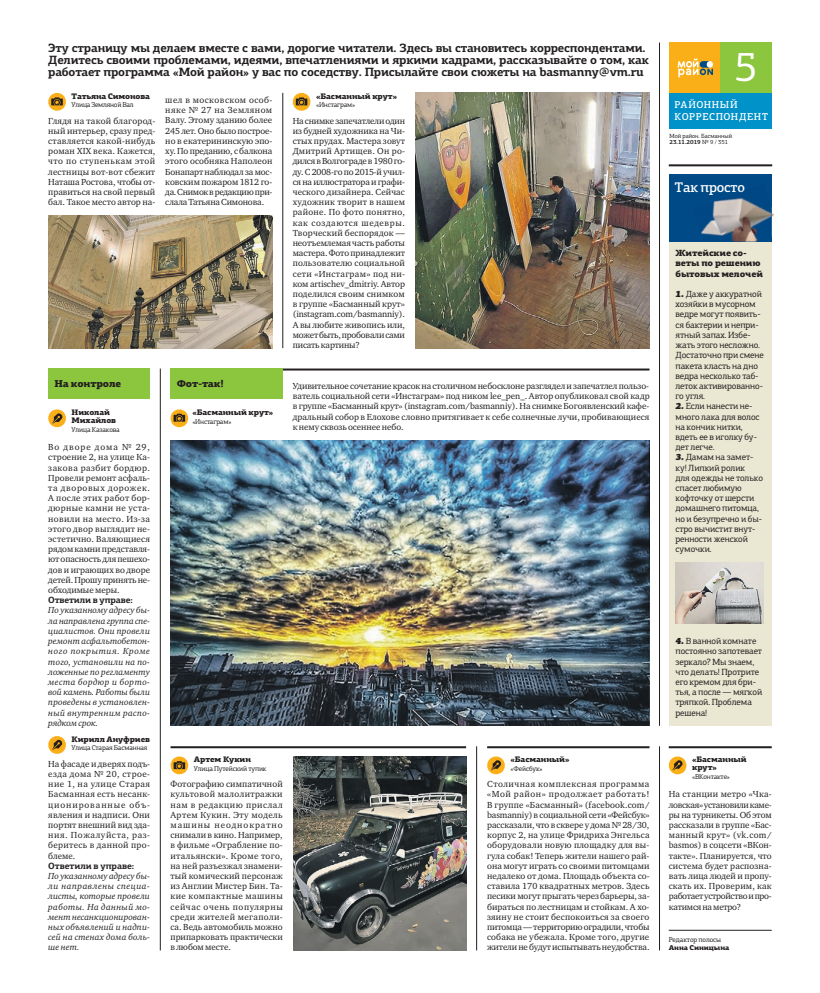
<style>
.page{position:relative;width:820px;height:993px;background:#fff}
.page>*{position:absolute;margin:0;border:0;box-sizing:border-box;transform-origin:0 0}
.t1{font:42px "Agora Slab Pro";color:#fff}
.t2{font:500 14px "Agora Slab Pro";letter-spacing:-.01em;color:#fff}
.t3{font:700 12px/12px "Agora Slab Pro";letter-spacing:-.015em;color:#231f20}
.t4{font:500 10px/11px "Agora Slab Pro";letter-spacing:.06em;color:#fff}
.t5{font:900 10px "Agora Slab Pro";letter-spacing:-.015em;color:#231f20}
.t6{font:9px/10.2px "Charter ITC";letter-spacing:.005em;color:#231f20;text-align:justify}
.t7{font:9px/10.2px "Agora Slab Pro";letter-spacing:-.01em;color:#231f20}
.t8{font:9px/10.2px "Charter ITC";letter-spacing:.035em;color:#231f20}
.t9{font:900 9px/10.2px "Agora Slab Pro";letter-spacing:-.015em;color:#231f20}
.t10{font:900 8px/8px "Agora Slab Pro";letter-spacing:-.015em;color:#231f20}
.t11{font:7px/8.2px "Agora Slab Pro";letter-spacing:-.02em;color:#231f20}
.t12{font:6px/6px "Agora Slab Pro";letter-spacing:-.01em;color:#231f20}
.s1{font-family:"Agora Slab Pro";font-weight:700}
.s2{font-style:italic}
.s3{font-weight:700}
.s4{font-weight:900;font-style:italic}
.s5{font-weight:900}
</style>
<div class="page">
<img style="left:170px;top:440px;width:479px;height:285px">
<hr style="left:170px;top:746px;width:296px;height:2px;background:#231f20">
<hr style="left:487px;top:746px;width:162px;height:2px;background:#231f20">
<hr style="left:668px;top:746px;width:103px;height:2px;background:#231f20">
<hr style="left:668px;top:929px;width:103px;height:1px;background:#231f20">
<hr style="left:170px;top:368px;width:479px;height:2px;background:#231f20">
<hr style="left:668px;top:164px;width:103px;height:2px;background:#231f20">
<div style="left:48px;top:368px;width:102px;height:31px;background:#8bc63e"></div>
<div style="left:170px;top:368px;width:113px;height:31px;background:#8bc63e"></div>
<img style="left:293px;top:756px;width:173px;height:194px">
<img style="left:415px;top:93px;width:234px;height:255px">
<img style="left:48px;top:215px;width:224px;height:133px">
<hr style="left:160px;top:368px;width:1px;height:582px;background:#231f20">
<hr style="left:282px;top:93px;width:1px;height:255px;background:#231f20">
<hr style="left:476px;top:746px;width:1px;height:204px;background:#231f20">
<hr style="left:659px;top:746px;width:1px;height:204px;background:#231f20">
<hr style="left:659px;top:43px;width:1px;height:682px;background:#231f20">
<div style="left:669px;top:43px;width:51px;height:50px;background:#faaf18"></div>
<svg style="left:677px;top:58px;width:35px;height:19px"></svg>
<div style="left:720px;top:43px;width:51px;height:50px;background:#8bc63e"></div>
<div style="left:669px;top:93px;width:102px;height:35px;background:#0092c8"></div>
<svg style="left:48px;top:409px;width:18px;height:19px"></svg>
<svg style="left:48px;top:93px;width:18px;height:18px"></svg>
<svg style="left:292px;top:93px;width:19px;height:18px"></svg>
<svg style="left:170px;top:409px;width:19px;height:19px"></svg>
<svg style="left:170px;top:756px;width:19px;height:19px"></svg>
<svg style="left:48px;top:736px;width:18px;height:18px"></svg>
<svg style="left:487px;top:756px;width:18px;height:19px"></svg>
<svg style="left:668px;top:756px;width:19px;height:19px"></svg>
<div style="left:668px;top:174px;width:103px;height:551px;background:#eae8d3"></div>
<div style="left:668px;top:174px;width:103px;height:67px;background:#004b87"></div>
<img style="left:771px;top:206px;width:3px;height:30px">
<img style="left:701px;top:198px;width:70px;height:43px">
<img style="left:675px;top:562px;width:88px;height:61px">
<p class="t3" style="left:48px;top:42px;width:602px">Эту страницу мы делаем вместе с вами, дорогие читатели. Здесь вы становитесь корреспондентами.<br>Делитесь своими проблемами, идеями, впечатлениями и яркими кадрами, рассказывайте о том, как работает программа «Мой район» у вас по соседству. Присылайте свои сюжеты на basmаnny@vm.ru</p>
<p class="t10" style="left:72px;top:93px;width:80px">Татьяна Симонова</p>
<p class="t11" style="left:72px;top:101px;width:64px">Улица Земляной Вал</p>
<p class="t6" style="left:48px;top:116px;width:109px">Глядя на такой благород&shy;ный интерьер, сразу пред&shy;ставляется какой-нибудь роман XIX века. Кажется, что по ступенькам этой лестницы вот-вот сбежит Наташа Ростова, чтобы от&shy;правиться на свой первый бал. Такое место автор на-</p>
<p class="t6" style="left:165px;top:96px;width:109px">шел в московском особ&shy;няке № 27 на Земляном Валу. Этому зданию более 245 лет. Оно было построе&shy;но в екатерининскую эпо&shy;ху. По преданию, с балкона этого особняка Наполеон Бонапарт наблюдал за мос&shy;ковским пожаром 1812 го&shy;да. Снимок в редакцию при&shy;слала Татьяна Симонова.</p>
<p class="t10" style="left:316px;top:93px;width:82px">«Басманный крут»</p>
<p class="t11" style="left:316px;top:101px;width:40px">«Инстаграм»</p>
<p class="t6" style="left:292px;top:116px;width:114px">На снимке запечатлели один из будней художника на Чи&shy;стых прудах. Мастера зовут Дмитрий Артищев. Он ро&shy;дился в Волгограде в 1980 го&shy;ду. С 2008-го по 2015-й учил&shy;ся на иллюстратора и графи&shy;ческого дизайнера. Сейчас художник творит в нашем районе. По фото понятно, как создаются шедевры.<br>Творческий беспорядок — неотъемлемая часть работы мастера. Фото принадлежит пользователю социальной сети «Инстаграм» под ни&shy;ком artischev_dmitriy. Автор поделился своим снимком в группе «Басманный крут» (instagram.com/basmanniy).<br>А вы любите живопись или, может быть, пробовали сами писать картины?</p>
<p class="t5" style="left:54px;top:380px;width:68px">На контроле</p>
<p class="t5" style="left:177px;top:380px;width:48px">Фот-так!</p>
<p class="t10" style="left:72px;top:409px;width:46px">Николай<br>Михайлов</p>
<p class="t11" style="left:72px;top:426px;width:50px">Улица Казакова</p>
<p class="t6" style="left:48px;top:442px;width:103px;text-align:left">Во дворе дома № 29, строе ние 2, на улице Ка&shy;закова разбит бордюр.<br>Провели ремонт асфаль&shy;та дворовых дорожек.<br>А после этих работ бор&shy;дюрные камни не уста&shy;новили на место. Из-за этого двор выглядит не&shy;эстетично. Валяющиеся рядом камни представля&shy;ют опасность для пешехо&shy;дов и играющих во дворе детей. Прошу принять не&shy;обходимые меры.<br><span class="s1">Ответили в управе:<br></span><span class="s2">По указанному адресу бы&shy;ла направлена группа спе&shy;циалистов. Они провели ремонт асфальтобетон&shy;ного покрытия. Кроме того, установили на по&shy;ложенные по регламенту места бордюр и борто&shy;вой камень. Работы были проведены в установлен&shy;ный внутренним распо&shy;рядком срок.</span></p>
<p class="t10" style="left:72px;top:735px;width:80px">Кирилл Ануфриев</p>
<p class="t11" style="left:72px;top:744px;width:77px">Улица Старая Басманная</p>
<p class="t8" style="left:48px;top:759px;width:103px">На фасаде и дверях подъ&shy;езда дома № 20, строе&shy;ние 1, на улице Старая<br>Басманная есть несанк&shy;ционированные объ&shy;явления и надписи. Они портят внешний вид зда&shy;ния. Пожалуйста, раз&shy;беритесь в данной про&shy;блеме.<br><span class="s1">Ответили в управе:<br></span><span class="s2">По указанному адресу бы&shy;ли направлены специа&shy;листы, которые провели работы. На данный мо&shy;мент несанкционирован&shy;ных объявлений и надпи&shy;сей на стенах дома боль&shy;ше нет.</span></p>
<p class="t10" style="left:192px;top:409px;width:82px">«Басманный крут»</p>
<p class="t11" style="left:192px;top:418px;width:40px">«Инстаграм»</p>
<p class="t10" style="left:194px;top:756px;width:59px">Артем Кукин</p>
<p class="t11" style="left:194px;top:764px;width:74px">Улица Путейский тупик</p>
<p class="t6" style="left:170px;top:779px;width:114px">Фотографию симпатичной культовой малолитражки нам в редакцию прислал Артем Кукин. Эту модель машины неоднократно снимали в кино. Например, в фильме «Ограбление по&shy;итальянски». Кроме того, на ней разъезжал знамени&shy;тый комический персонаж из Англии Мистер Бин. Та&shy;кие компактные машины сейчас очень популярны среди жителей мегаполи&shy;са. Ведь автомобиль можно припарковать практически в любом месте.</p>
<p class="t6" style="left:292px;top:381px;width:358px">Удивительное сочетание красок на столичном небосклоне разглядел и запечатлел пользо&shy;ватель социальной сети «Инстаграм» под ником lee_pen_. Автор опубликовал свой кадр в группе «Басманный крут» (instagram.com/basmanniy). На снимке Богоявленский кафе&shy;дральный собор в Елохове словно притягивает к себе солнечные лучи, пробивающиеся к нему сквозь осеннее небо.</p>
<p class="t10" style="left:510px;top:756px;width:60px">«Басманный»</p>
<p class="t11" style="left:510px;top:764px;width:34px">«Фейсбук»</p>
<p class="t6" style="left:487px;top:779px;width:164px">Столичная комплексная программа «Мой район» продолжает работать!<br>В группе «Басманный» (facebook.com/ basmanniy) в социальной сети «Фейсбук» рассказали, что в сквере у дома № 28/30, корпус 2, на улице Фридриха Энгельса оборудовали новую площадку для вы&shy;гула собак! Теперь жители нашего рай&shy;она могут играть со своими питомцами недалеко от дома. Площадь объекта со&shy;ставила 170 квадратных метров. Здесь песики могут прыгать через барьеры, за&shy;бираться по лестницам и стойкам. А хо&shy;зяину не стоит беспокоиться за своего питомца — территорию оградили, чтобы собака не убежала. Кроме того, другие жители не будут испытывать неудобства.</p>
<p class="t1" style="left:733px;top:51px;width:25px">5</p>
<p class="t4" style="left:674px;top:100px;width:95px">РАЙОННЫЙ<br>КОРРЕСПОНДЕНТ</p>
<p class="t12" style="left:669px;top:133px;width:64px">Мой район. Басманный<br><span class="s3">23.11.2019</span> № 9 / 351</p>
<p class="t2" style="left:674px;top:182px;width:71px">Так просто</p>
<p class="t9" style="left:675px;top:249px;width:89px">Житейские со&shy;веты по решению бытовых мелочей</p>
<p class="t7" style="left:675px;top:289px;width:90px"><span class="s4">1.</span> Даже у аккуратной хозяйки в мусорном ведре могут появить&shy;ся бактерии и непри&shy;ятный запах. Избе&shy;жать этого несложно.<br>Достаточно при смене пакета класть на дно ведра несколько таб&shy;леток активированно&shy;го угля.</p>
<p class="t7" style="left:675px;top:402px;width:86px"><span class="s4">2.</span> Если нанести не&shy;много лака для волос на кончик нитки, вдеть ее в иголку бу&shy;дет легче.</p>
<p class="t7" style="left:675px;top:453px;width:89px"><span class="s4">3.</span> Дамам на замет&shy;ку! Липкий ролик<br>для одежды не только спасет любимую кофточку от шерсти домашнего питомца, но и безупречно и бы&shy;стро вычистит внут&shy;ренности женской сумочки.</p>
<p class="t7" style="left:675px;top:636px;width:88px"><span class="s4">4.</span> В ванной комнате постоянно запотевает зеркало? Мы знаем, что делать! Протрите его кремом для бри&shy;тья, а после — мягкой тряпкой. Проблема решена!</p>
<p class="t10" style="left:691px;top:756px;width:56px">«Басманный крут»</p>
<p class="t11" style="left:691px;top:772px;width:39px">«ВКонтакте»</p>
<p class="t6" style="left:668px;top:789px;width:104px">На станции метро «Чка&shy;ловская» установили каме&shy;ры на турникеты. Об этом рассказали в группе «Бас&shy;манный крут» (vk.com/ basmos) в соцсети «ВКон&shy;такте». Планируется, что система будет распозна&shy;вать лица людей и пропу&shy;скать их. Проверим, как работает устройство и про&shy;катимся на метро?</p>
<p class="t11" style="left:668px;top:936px;width:62px">Редактор полосы<br><span class="s5">Анна Синицына</span></p>
</div>
